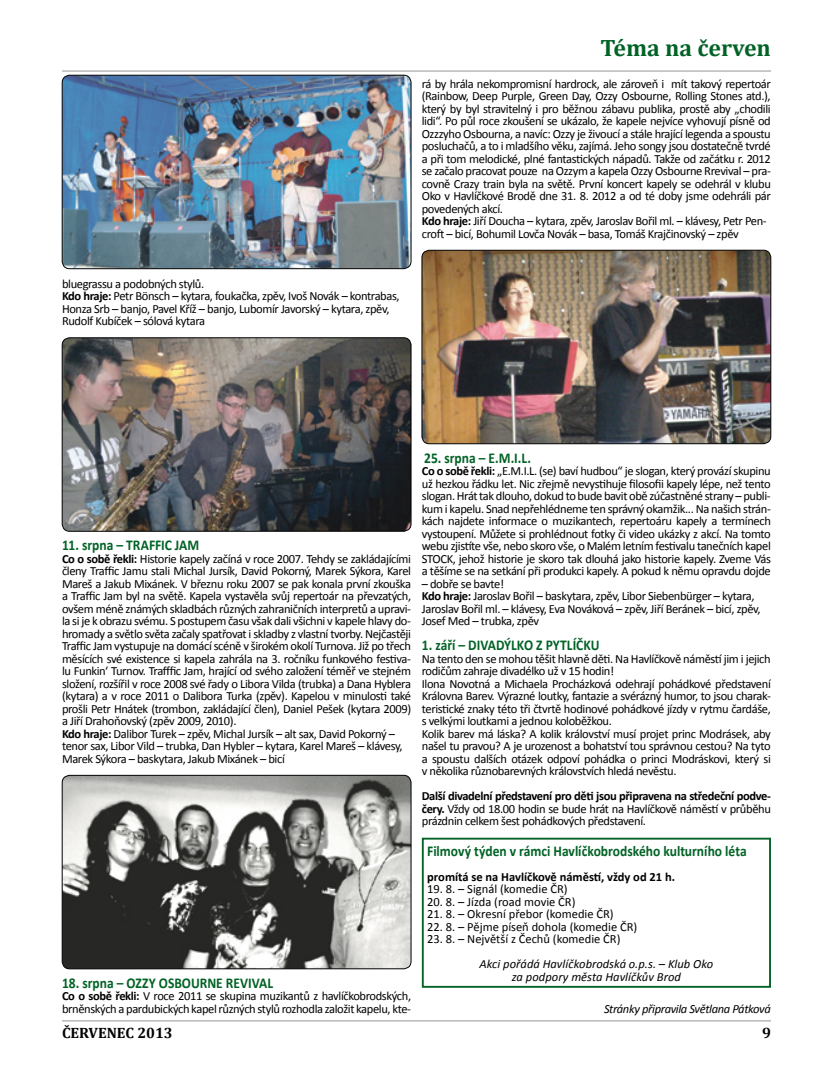
<style>
.page{position:relative;width:833px;height:1081px;background:#fff}
.page>*{position:absolute;margin:0;border:0;box-sizing:border-box;transform-origin:0 0}
.t1{font:700 23.75px "Cambria";color:#006225}
.t2{font:700 15px "Calibri";color:#006225;scale:.9 1}
.t3{font:700 15px "Cambria";color:#000}
.t4{font:12.5px/12.5px "Calibri";letter-spacing:-.03em;color:#000}
.t5{font:12.5px "Calibri";color:#000}
.t6{font:italic 12.5px/12.5px "Calibri";color:#000;text-align:center}
.t7{font:700 12.5px "Calibri";color:#000}
.t8{font:italic 12.5px "Calibri";letter-spacing:-.03em;color:#000}
.s1{font-weight:700}
</style>
<div class="page">
<hr style="left:62px;top:71px;width:709px;height:1px;background:#939598">
<hr style="left:62px;top:1020px;width:709px;height:1px;background:#939598">
<img style="left:62px;top:75px;width:349px;height:194px">
<div style="left:62px;top:75px;width:349px;height:194px;border:1px solid #000;border-radius:8px"></div>
<img style="left:62px;top:338px;width:349px;height:193px">
<div style="left:62px;top:337px;width:349px;height:194px;border:1px solid #000;border-radius:8px"></div>
<img style="left:62px;top:775px;width:349px;height:194px">
<div style="left:62px;top:775px;width:349px;height:194px;border:1px solid #000;border-radius:8px"></div>
<img style="left:422px;top:250px;width:349px;height:194px">
<div style="left:422px;top:250px;width:349px;height:194px;border:1px solid #000;border-radius:8px"></div>
<div style="left:422px;top:837px;width:349px;height:150px;border:2px solid #006225"></div>
<h1 class="t1" style="left:600px;top:33px;width:172px">Téma na červen</h1>
<p class="t4" style="left:62px;top:277px;width:339px">bluegrassu a podobných stylů.<br><span class="s1">Kdo hraje:</span> Petr Bönsch – kytara, foukačka, zpěv, Ivoš Novák – kontrabas, Honza Srb – banjo, Pavel Kříž – banjo, Lubomír Javorský – kytara, zpěv, Rudolf Kubíček – sólová kytara</p>
<p class="t4" style="left:422px;top:77px;width:351px">rá by hrála nekompromisní hardrock, ale zároveň i mít takový repertoár (Rainbow, Deep Purple, Green Day, Ozzy Osbourne, Rolling Stones atd.), který by byl stravitelný i pro běžnou zábavu publika, prostě aby „chodili lidi“. Po půl roce zkoušení se ukázalo, že kapele nejvíce vyhovují písně od Ozzzyho Osbourna, a navíc: Ozzy je živoucí a stále hrající legenda a spoustu posluchačů, a to i mladšího věku, zajímá. Jeho songy jsou dostatečně tvrdé a při tom melodické, plné fantastických nápadů. Takže od začátku r. 2012 se začalo pracovat pouze na Ozzym a kapela Ozzy Osbourne Rrevival – pra&shy;covně Crazy train byla na světě. První koncert kapely se odehrál v klubu Oko v Havlíčkové Brodě dne 31. 8. 2012 a od té doby jsme odehráli pár povedených akcí.<br><span class="s1">Kdo hraje:</span> Jiří Doucha – kytara, zpěv, Jaroslav Bořil ml. – klávesy, Petr Pen&shy;croft – bicí, Bohumil Lovča Novák – basa, Tomáš Krajčinovský – zpěv</p>
<p class="t2" style="left:62px;top:536px;width:154px">11. srpna – TRAFFIC JAM</p>
<p class="t4" style="left:62px;top:552px;width:350px"><span class="s1">Co o sobě řekli:</span> Historie kapely začíná v roce 2007. Tehdy se zakládajícími členy Traffic Jamu stali Michal Jursík, David Pokorný, Marek Sýkora, Karel Mareš a Jakub Mixánek. V březnu roku 2007 se pak konala první zkouška a Traffic Jam byl na světě. Kapela vystavěla svůj repertoár na převzatých, ovšem méně známých skladbách různých zahraničních interpretů a upravi&shy;la si je k obrazu svému. S postupem času však dali všichni v kapele hlavy do&shy;hromady a světlo světa začaly spatřovat i skladby z vlastní tvorby. Nejčastěji Traffic Jam vystupuje na domácí scéně v širokém okolí Turnova. Již po třech měsících své existence si kapela zahrála na 3. ročníku funkového festiva&shy;lu Funkin‘ Turnov. Trafffic Jam, hrající od svého založení téměř ve stejném složení, rozšířil v roce 2008 své řady o Libora Vilda (trubka) a Dana Hyblera (kytara) a v roce 2011 o Dalibora Turka (zpěv). Kapelou v minulosti také prošli Petr Hnátek (trombon, zakládající člen), Daniel Pešek (kytara 2009) a Jiří Drahoňovský (zpěv 2009, 2010).<br><span class="s1">Kdo hraje:</span> Dalibor Turek – zpěv, Michal Jursík – alt sax, David Pokorný – tenor sax, Libor Vild – trubka, Dan Hybler – kytara, Karel Mareš – klávesy, Marek Sýkora – baskytara, Jakub Mixánek – bicí</p>
<p class="t2" style="left:62px;top:973px;width:236px">18. srpna – OZZY OSBOURNE REVIVAL</p>
<p class="t4" style="left:62px;top:989px;width:351px"><span class="s1">Co o sobě řekli:</span> V roce 2011 se skupina muzikantů z havlíčkobrodských, brněnských a pardubických kapel různých stylů rozhodla založit kapelu, kte-</p>
<p class="t2" style="left:424px;top:448px;width:120px">25. srpna – E.M.I.L.</p>
<p class="t4" style="left:422px;top:464px;width:350px;text-align:justify"><span class="s1">Co o sobě řekli:</span> „E.M.I.L. (se) baví hudbou“ je slogan, který provází skupinu už hezkou řádku let. Nic zřejmě nevystihuje filosofii kapely lépe, než tento slogan. Hrát tak dlouho, dokud to bude bavit obě zúčastněné strany – publi&shy;kum i kapelu. Snad nepřehlédneme ten správný okamžik... Na našich strán&shy;kách najdete informace o muzikantech, repertoáru kapely a termínech vystoupení. Můžete si prohlédnout fotky či video ukázky z akcí. Na tomto webu zjistíte vše, nebo skoro vše, o Malém letním festivalu tanečních kapel STOCK, jehož historie je skoro tak dlouhá jako historie kapely. Zveme Vás a těšíme se na setkání při produkci kapely. A pokud k němu opravdu dojde</p>
<p class="t4" style="left:422px;top:577px;width:340px">– dobře se bavte!<br><span class="s1">Kdo hraje:</span> Jaroslav Bořil – baskytara, zpěv, Libor Siebenbürger – kytara, Jaroslav Bořil ml. – klávesy, Eva Nováková – zpěv, Jiří Beránek – bicí, zpěv, Josef Med – trubka, zpěv</p>
<p class="t2" style="left:422px;top:636px;width:199px">1. září – DIVADÝLKO Z PYTLÍČKU</p>
<p class="t4" style="left:422px;top:652px;width:351px">Na tento den se mohou těšit hlavně děti. Na Havlíčkově náměstí jim i jejich rodičům zahraje divadélko už v 15 hodin!<br>Ilona Novotná a Michaela Procházková odehrají pohádkové představení Královna Barev. Výrazné loutky, fantazie a svérázný humor, to jsou charak&shy;teristické znaky této tři čtvrtě hodinové pohádkové jízdy v rytmu čardáše, s velkými loutkami a jednou koloběžkou.<br>Kolik barev má láska? A kolik království musí projet princ Modrásek, aby našel tu pravou? A je urozenost a bohatství tou správnou cestou? Na tyto a spoustu dalších otázek odpoví pohádka o princi Modráskovi, který si v několika různobarevných královstvích hledá nevěstu.</p>
<p class="t4" style="left:422px;top:789px;width:351px;text-align:justify"><span class="s1">Další divadelní představení pro děti jsou připravena na středeční podve&shy;čery.</span> Vždy od 18.00 hodin se bude hrát na Havlíčkově náměstí v průběhu prázdnin celkem šest pohádkových představení.</p>
<p class="t2" style="left:427px;top:841px;width:356px">Filmový týden v rámci Havlíčkobrodského kulturního léta</p>
<p class="t7" style="left:427px;top:869px;width:249px">promítá se na Havlíčkově náměstí, vždy od 21 h.</p>
<p class="t5" style="left:427px;top:881px;width:142px">19. 8. – Signál (komedie ČR)</p>
<p class="t5" style="left:427px;top:894px;width:150px">20. 8. – Jízda (road movie ČR)</p>
<p class="t5" style="left:427px;top:906px;width:188px">21. 8. – Okresní přebor (komedie ČR)</p>
<p class="t5" style="left:427px;top:919px;width:211px">22. 8. – Pějme píseň dohola (komedie ČR)</p>
<p class="t5" style="left:427px;top:931px;width:195px">23. 8. – Největší z Čechů (komedie ČR)</p>
<p class="t6" style="left:479px;top:957px;width:235px">Akci pořádá Havlíčkobrodská o.p.s. – Klub Oko za podpory města Havlíčkův Brod</p>
<p class="t8" style="left:604px;top:1001px;width:168px">Stránky připravila Světlana Pátková</p>
<p class="t3" style="left:62px;top:1024px;width:112px">ČERVENEC 2013</p>
<p class="t3" style="left:762px;top:1024px;width:10px">9</p>
</div>
